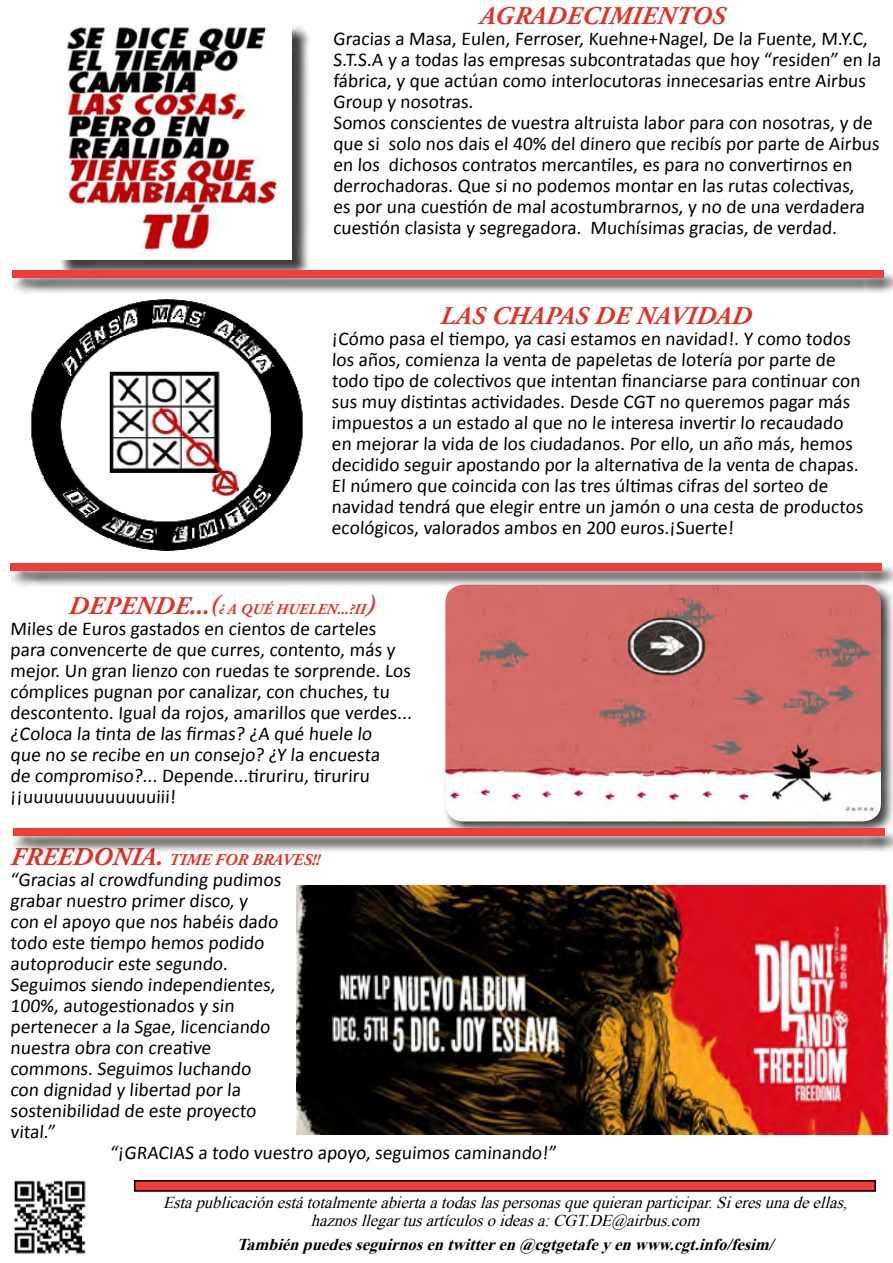
<style>
.page{position:relative;width:893px;height:1263px;background:#fff}
.page>*{position:absolute;margin:0;border:0;box-sizing:border-box;transform-origin:0 0}
.t1{font:italic 700 25.5px "Adobe Garamond Pro";letter-spacing:.015em;color:#e32f26}
.t2{font:19.5px/21px "Calibri";color:#000}
.t3{font:italic 16.5px/18px "Times New Roman";color:#000;text-align:center}
.t4{font:italic 700 16.5px "Times New Roman";color:#000}
.t5{font:italic 700 16.5px "Adobe Garamond Pro";letter-spacing:.015em;color:#e32f26}
.t6{font:italic 700 15px "Adobe Garamond Pro";letter-spacing:.015em;color:#e32f26}
.s1{font-size:25.5px}
</style>
<div class="page">
<div style="left:135px;top:1181px;width:740px;height:10px;background:#ef3e39"></div>
<div style="left:134px;top:1180px;width:742px;height:12px;border:2px solid #000"></div>
<img style="left:14px;top:1180px;width:72px;height:74px">
<div style="left:11px;top:564px;width:882px;height:23px;background:#000;opacity:.75"></div>
<div style="left:11px;top:563px;width:871px;height:7px;background:#ef3e3a"></div>
<div style="left:58px;top:25px;width:253px;height:253px;background:#000;opacity:.75"></div>
<img style="left:58px;top:25px;width:234px;height:234px">
<div style="left:443px;top:583px;width:450px;height:253px;background:#000;opacity:.75"></div>
<img style="left:445px;top:585px;width:436px;height:236px">
<img style="left:296px;top:885px;width:593px;height:249px">
<div style="left:13px;top:830px;width:880px;height:23px;background:#000;opacity:.75"></div>
<div style="left:13px;top:828px;width:871px;height:8px;background:#ef3e3a"></div>
<div style="left:13px;top:271px;width:880px;height:23px;background:#000;opacity:.75"></div>
<div style="left:12px;top:270px;width:872px;height:7px;background:#ef3e3a"></div>
<img style="left:31px;top:299px;width:272px;height:251px">
<h1 class="t1" style="left:480px;top:1px;width:54px">AGRADE</h1>
<h1 class="t1" style="left:582px;top:1px;width:35px">CIMIENTOS</h1>
<p class="t2" style="left:333px;top:28px;width:551px">Gracias a Masa, Eulen, Ferroser, Kuehne+Nagel, De la Fuente, M.Y.C, S.T.S.A y a todas las empresas subcontratadas que hoy “residen” en la fábrica, y que actúan como interlocutoras innecesarias entre Airbus Group y nosotras.<br>Somos conscientes de vuestra altruista labor para con nosotras, y de que si solo nos dais el 40% del dinero que recibís por parte de Airbus en los dichosos contratos mercantiles, es para no convertirnos en derrochadoras. Que si no podemos montar en las rutas colectivas,<br>es por una cuestión de mal acostumbrarnos, y no de una verdadera cuestión clasista y segregadora. Muchísimas gracias, de verdad.</p>
<h1 class="t1" style="left:440px;top:301px;width:312px">LAS CHAPAS DE NAVIDAD</h1>
<p class="t2" style="left:332px;top:328px;width:534px">¡Cómo pasa el tiempo, ya casi estamos en navidad!. Y como todos los años, comienza la venta de papeletas de lotería por parte de todo tipo de colectivos que intentan financiarse para continuar con sus muy distintas actividades. Desde CGT no queremos pagar más impuestos a un estado al que no le interesa invertir lo recaudado en mejorar la vida de los ciudadanos. Por ello, un año más, hemos decidido seguir apostando por la alternativa de la venta de chapas.<br>El número que coincida con las tres últimas cifras del sorteo de navidad tendrá que elegir entre un jamón o una cesta de productos ecológicos, valorados ambos en 200 euros.¡Suerte!</p>
<p class="t6" style="left:337px;top:600px;width:39px">...?II<span class="s1">)</span></p>
<p class="t2" style="left:10px;top:618px;width:404px">Miles de Euros gastados en cientos de carteles para convencerte de que curres, contento, más y mejor. Un gran lienzo con ruedas te sorprende. Los cómplices pugnan por canalizar, con chuches, tu descontento. Igual da rojos, amarillos que verdes... ¿Coloca la tinta de las firmas? ¿A qué huele lo<br>que no se recibe en un consejo? ¿Y la encuesta<br>de compromiso?... Depende...tiruriru, tiruriru ¡¡uuuuuuuuuuuuuiii!</p>
<p class="t6" style="left:190px;top:600px;width:121px"><span class="s1">...(</span>¿ A QUÉ HUELEN</p>
<h1 class="t1" style="left:69px;top:591px;width:19px">DEPENDE</h1>
<p class="t5" style="left:10px;top:850px;width:311px"><span class="s1">FREEDONIA.</span> TIME FOR BRAVES!!</p>
<p class="t2" style="left:10px;top:869px;width:274px">“Gracias al crowdfunding pudimos</p>
<p class="t2" style="left:10px;top:890px;width:241px">grabar nuestro primer disco, y</p>
<p class="t2" style="left:10px;top:911px;width:272px">con el apoyo que nos habéis dado</p>
<p class="t2" style="left:10px;top:932px;width:257px">todo este tiempo hemos podido</p>
<p class="t2" style="left:10px;top:953px;width:221px">autoproducir este segundo.</p>
<p class="t2" style="left:10px;top:974px;width:269px">Seguimos siendo independientes,</p>
<p class="t2" style="left:10px;top:995px;width:228px">100%, autogestionados y sin</p>
<p class="t2" style="left:10px;top:1016px;width:264px">pertenecer a la Sgae, licenciando</p>
<p class="t2" style="left:10px;top:1037px;width:204px">nuestra obra con creative</p>
<p class="t2" style="left:10px;top:1058px;width:244px">commons. Seguimos luchando</p>
<p class="t2" style="left:10px;top:1079px;width:234px">con dignidad y libertad por la</p>
<p class="t2" style="left:10px;top:1100px;width:250px">sostenibilidad de este proyecto</p>
<p class="t2" style="left:10px;top:1121px;width:49px">vital.”</p>
<p class="t2" style="left:110px;top:1142px;width:450px">“¡GRACIAS a todo vuestro apoyo, seguimos caminando!”</p>
<p class="t3" style="left:163px;top:1193px;width:691px">Estapublicaciónestátotalmenteabiertaatodaslaspersonasquequieranparticipar.Sieresunadeellas, haznosllegartusartículosoideasa:CGT.DE@airbus.com</p>
<p class="t4" style="left:237px;top:1233px;width:544px">Tambiénpuedesseguirnosentwitteren@cgtgetafeyenwww.cgt.info/fesim/</p>
</div>
